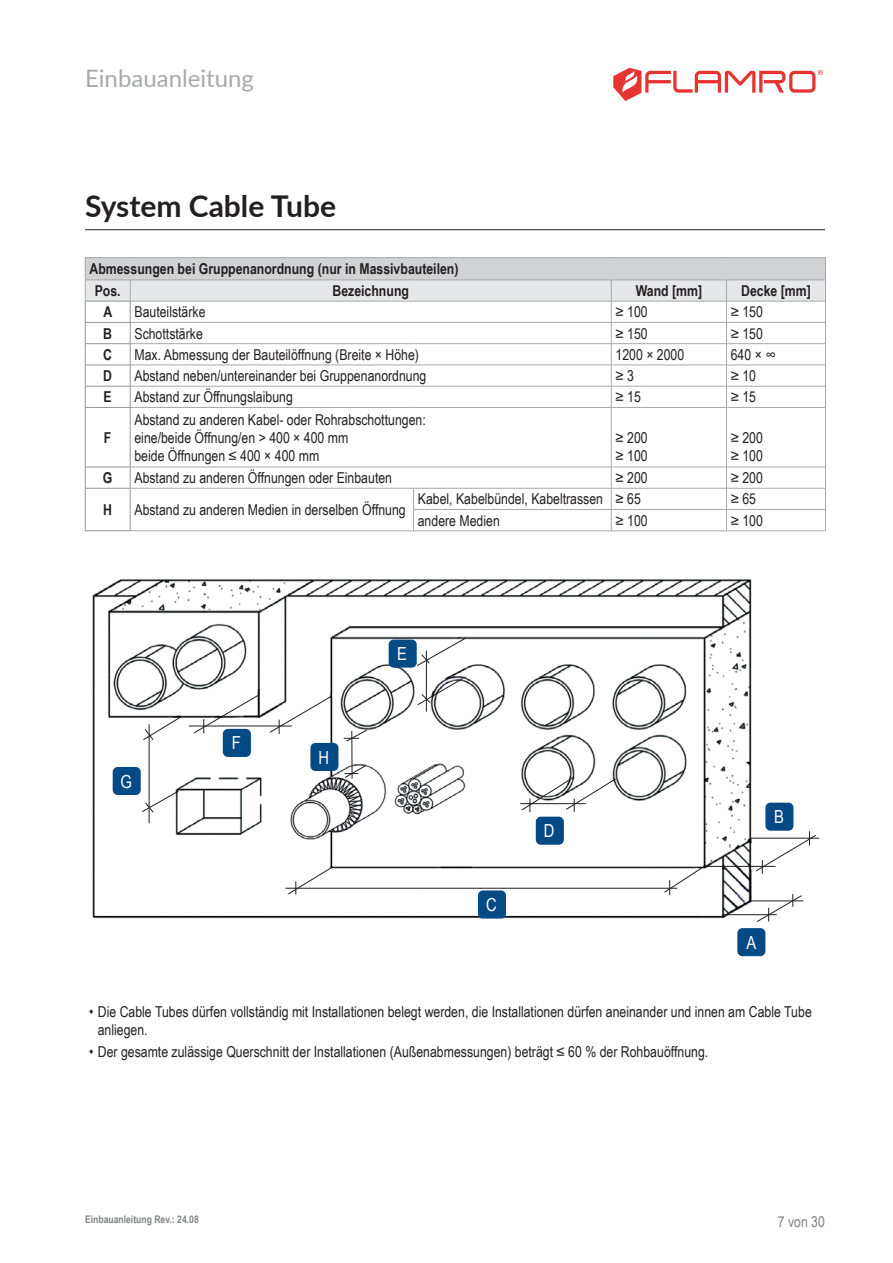
<style>
.page{position:relative;width:893px;height:1263px;background:#fff}
.page>*{position:absolute;margin:0;border:0;box-sizing:border-box;transform-origin:0 0}
.t1{font:700 30px "Lato";color:#231f20}
.t2{font:24px "Lato";color:#a8a9ad}
.p___Positionsmarker{font:18px "Arial Narrow";color:#fff}
.p___Tabellentext_links{font:15px/18px "Arial Narrow";color:#231f20}
.p___Tabelle_Kopf_links{font:700 15px "Arial Narrow";color:#231f20}
.p___Tabelle_Kopf_mitte{font:700 15px "Arial Narrow";color:#231f20}
.t3{font:15px "Arial Narrow";color:#808285}
.t4{font:700 10.5px "Arial Narrow";color:#808285}
</style>
<div class="page">
<hr style="left:85px;top:229px;width:740px;height:1px;background:#231f20">
<hr style="left:130px;top:407px;width:284px;height:1px;background:#a8a9ad">
<hr style="left:414px;top:407px;width:197px;height:1px;background:#a8a9ad">
<hr style="left:130px;top:467px;width:284px;height:1px;background:#a8a9ad">
<hr style="left:414px;top:467px;width:197px;height:1px;background:#a8a9ad">
<hr style="left:414px;top:488px;width:197px;height:1px;background:#a8a9ad">
<hr style="left:85px;top:407px;width:45px;height:1px;background:#939598">
<hr style="left:85px;top:467px;width:45px;height:1px;background:#939598">
<hr style="left:85px;top:488px;width:45px;height:1px;background:#939598">
<hr style="left:726px;top:408px;width:1px;height:59px;background:#a8a9ad">
<hr style="left:611px;top:488px;width:115px;height:1px;background:#a8a9ad">
<hr style="left:726px;top:488px;width:100px;height:1px;background:#a8a9ad">
<hr style="left:611px;top:509px;width:115px;height:1px;background:#a8a9ad">
<hr style="left:726px;top:509px;width:100px;height:1px;background:#a8a9ad">
<svg style="left:726px;top:468px;width:1px;height:62px"></svg>
<hr style="left:413px;top:509px;width:198px;height:1px;background:#a8a9ad">
<hr style="left:414px;top:530px;width:197px;height:1px;background:#a8a9ad">
<hr style="left:85px;top:408px;width:1px;height:59px;background:#939598">
<hr style="left:130px;top:408px;width:1px;height:59px;background:#939598">
<svg style="left:85px;top:467px;width:1px;height:63px"></svg>
<hr style="left:85px;top:530px;width:45px;height:1px;background:#939598">
<hr style="left:130px;top:488px;width:284px;height:1px;background:#a8a9ad">
<svg style="left:413px;top:488px;width:1px;height:42px"></svg>
<hr style="left:130px;top:530px;width:284px;height:1px;background:#a8a9ad">
<svg style="left:130px;top:468px;width:1px;height:62px"></svg>
<hr style="left:611px;top:408px;width:1px;height:59px;background:#a8a9ad">
<hr style="left:825px;top:408px;width:1px;height:59px;background:#a8a9ad">
<hr style="left:611px;top:407px;width:115px;height:1px;background:#a8a9ad">
<hr style="left:726px;top:407px;width:100px;height:1px;background:#a8a9ad">
<hr style="left:611px;top:467px;width:115px;height:1px;background:#a8a9ad">
<hr style="left:726px;top:467px;width:100px;height:1px;background:#a8a9ad">
<svg style="left:611px;top:467px;width:1px;height:63px"></svg>
<svg style="left:825px;top:467px;width:1px;height:63px"></svg>
<hr style="left:611px;top:530px;width:115px;height:1px;background:#a8a9ad">
<hr style="left:726px;top:530px;width:100px;height:1px;background:#a8a9ad">
<hr style="left:85px;top:257px;width:45px;height:1px;background:#a8a9ad">
<hr style="left:130px;top:257px;width:284px;height:1px;background:#a8a9ad">
<hr style="left:414px;top:257px;width:197px;height:1px;background:#a8a9ad">
<hr style="left:611px;top:257px;width:115px;height:1px;background:#a8a9ad">
<hr style="left:726px;top:257px;width:100px;height:1px;background:#a8a9ad">
<svg style="left:85px;top:258px;width:741px;height:149px"></svg>
<hr style="left:85px;top:280px;width:45px;height:1px;background:#a8a9ad">
<hr style="left:130px;top:280px;width:284px;height:1px;background:#a8a9ad">
<hr style="left:414px;top:280px;width:197px;height:1px;background:#a8a9ad">
<hr style="left:611px;top:280px;width:115px;height:1px;background:#a8a9ad">
<hr style="left:726px;top:280px;width:100px;height:1px;background:#a8a9ad">
<img style="left:92px;top:579px;width:728px;height:340px">
<hr style="left:189px;top:725px;width:103px;height:1px;background:#231f20">
<svg style="left:269px;top:695px;width:64px;height:39px"></svg>
<svg style="left:193px;top:693px;width:68px;height:41px"></svg>
<hr style="left:149px;top:724px;width:1px;height:99px;background:#231f20">
<svg style="left:141px;top:790px;width:38px;height:23px"></svg>
<svg style="left:142px;top:715px;width:41px;height:26px"></svg>
<hr style="left:426px;top:651px;width:1px;height:61px;background:#231f20">
<svg style="left:416px;top:637px;width:50px;height:30px"></svg>
<svg style="left:417px;top:677px;width:47px;height:29px"></svg>
<hr style="left:520px;top:803px;width:66px;height:1px;background:#231f20">
<svg style="left:521px;top:776px;width:96px;height:36px"></svg>
<svg style="left:663px;top:865px;width:42px;height:30px"></svg>
<svg style="left:287px;top:866px;width:47px;height:29px"></svg>
<hr style="left:285px;top:888px;width:392px;height:1px;background:#231f20">
<hr style="left:704px;top:866px;width:71px;height:1px;background:#231f20">
<hr style="left:750px;top:838px;width:69px;height:1px;background:#231f20">
<svg style="left:755px;top:831px;width:62px;height:43px"></svg>
<hr style="left:722px;top:914px;width:55px;height:1px;background:#231f20">
<hr style="left:750px;top:900px;width:53px;height:1px;background:#231f20">
<svg style="left:756px;top:894px;width:47px;height:28px"></svg>
<hr style="left:351px;top:731px;width:1px;height:48px;background:#231f20">
<svg style="left:344px;top:764px;width:23px;height:15px"></svg>
<svg style="left:344px;top:729px;width:24px;height:13px"></svg>
<div style="left:737px;top:928px;width:28px;height:28px;background:#054985;border-radius:5px"></div>
<div style="left:765px;top:803px;width:28px;height:28px;background:#054985;border-radius:5px"></div>
<div style="left:478px;top:890px;width:28px;height:28px;background:#054985;border-radius:5px"></div>
<div style="left:536px;top:817px;width:28px;height:28px;background:#054985;border-radius:5px"></div>
<div style="left:389px;top:639px;width:28px;height:29px;background:#054985;border-radius:5px"></div>
<div style="left:223px;top:729px;width:28px;height:28px;background:#054985;border-radius:5px"></div>
<div style="left:113px;top:767px;width:28px;height:28px;background:#054985;border-radius:5px"></div>
<div style="left:310px;top:743px;width:28px;height:28px;background:#054985;border-radius:5px"></div>
<svg style="left:613px;top:68px;width:210px;height:33px"></svg>
<h2 class="t2" style="left:85px;top:61px;width:170px">Einbauanleitung</h2>
<h1 class="t1" style="left:85px;top:184px;width:252px">System Cable Tube</h1>
<p class="p___Tabelle_Kopf_links" style="left:89px;top:258px;width:371px">Abmessungen bei Gruppenanordnung (nur in Massivbauteilen)</p>
<p class="p___Tabelle_Kopf_mitte" style="left:95px;top:279px;width:27px">Pos.</p>
<p class="p___Tabelle_Kopf_mitte" style="left:332px;top:279px;width:78px">Bezeichnung</p>
<p class="p___Tabelle_Kopf_mitte" style="left:636px;top:279px;width:68px">Wand [mm]</p>
<p class="p___Tabelle_Kopf_mitte" style="left:741px;top:279px;width:71px">Decke [mm]</p>
<p class="p___Tabelle_Kopf_mitte" style="left:103px;top:301px;width:10px">A</p>
<p class="p___Tabellentext_links" style="left:134px;top:302px;width:73px">Bauteilstärke</p>
<p class="p___Tabellentext_links" style="left:615px;top:302px;width:34px">≥ 100</p>
<p class="p___Tabellentext_links" style="left:731px;top:302px;width:34px">≥ 150</p>
<p class="p___Tabelle_Kopf_mitte" style="left:103px;top:322px;width:10px">B</p>
<p class="p___Tabellentext_links" style="left:134px;top:324px;width:70px">Schottstärke</p>
<p class="p___Tabellentext_links" style="left:615px;top:324px;width:34px">≥ 150</p>
<p class="p___Tabellentext_links" style="left:731px;top:324px;width:34px">≥ 150</p>
<p class="p___Tabelle_Kopf_mitte" style="left:103px;top:343px;width:10px">C</p>
<p class="p___Tabellentext_links" style="left:134px;top:345px;width:286px">Max. Abmessung der Bauteilöffnung (Breite × Höhe)</p>
<p class="p___Tabellentext_links" style="left:615px;top:345px;width:70px">1200 × 2000</p>
<p class="p___Tabellentext_links" style="left:731px;top:345px;width:47px">640 × ∞</p>
<p class="p___Tabelle_Kopf_mitte" style="left:103px;top:364px;width:10px">D</p>
<p class="p___Tabellentext_links" style="left:134px;top:366px;width:294px">Abstand neben/untereinander bei Gruppenanordnung</p>
<p class="p___Tabellentext_links" style="left:615px;top:366px;width:20px">≥ 3</p>
<p class="p___Tabellentext_links" style="left:731px;top:366px;width:27px">≥ 10</p>
<p class="p___Tabelle_Kopf_mitte" style="left:104px;top:386px;width:10px">E</p>
<p class="p___Tabellentext_links" style="left:134px;top:387px;width:160px">Abstand zur Öffnungslaibung</p>
<p class="p___Tabellentext_links" style="left:615px;top:387px;width:27px">≥ 15</p>
<p class="p___Tabellentext_links" style="left:731px;top:387px;width:27px">≥ 15</p>
<p class="p___Tabelle_Kopf_mitte" style="left:104px;top:426px;width:9px">F</p>
<p class="p___Tabellentext_links" style="left:134px;top:410px;width:293px">Abstand zu anderen Kabel- oder Rohrabschottungen:</p>
<p class="p___Tabellentext_links" style="left:134px;top:428px;width:215px">eine/beide Öffnung/en &gt; 400 × 400 mm beide Öffnungen ≤ 400 × 400 mm</p>
<p class="p___Tabellentext_links" style="left:615px;top:428px;width:34px">≥ 200 ≥ 100</p>
<p class="p___Tabellentext_links" style="left:731px;top:428px;width:34px">≥ 200 ≥ 100</p>
<p class="p___Tabelle_Kopf_mitte" style="left:103px;top:466px;width:11px">G</p>
<p class="p___Tabellentext_links" style="left:134px;top:468px;width:259px">Abstand zu anderen Öffnungen oder Einbauten</p>
<p class="p___Tabellentext_links" style="left:615px;top:468px;width:34px">≥ 200</p>
<p class="p___Tabellentext_links" style="left:731px;top:468px;width:34px">≥ 200</p>
<p class="p___Tabelle_Kopf_mitte" style="left:103px;top:498px;width:10px">H</p>
<p class="p___Tabellentext_links" style="left:134px;top:500px;width:273px">Abstand zu anderen Medien in derselben Öffnung</p>
<p class="p___Tabellentext_links" style="left:418px;top:489px;width:187px">Kabel, Kabelbündel, Kabeltrassen</p>
<p class="p___Tabellentext_links" style="left:615px;top:489px;width:27px">≥ 65</p>
<p class="p___Tabellentext_links" style="left:731px;top:489px;width:27px">≥ 65</p>
<p class="p___Tabellentext_links" style="left:418px;top:511px;width:84px">andere Medien</p>
<p class="p___Tabellentext_links" style="left:615px;top:511px;width:34px">≥ 100</p>
<p class="p___Tabellentext_links" style="left:731px;top:511px;width:34px">≥ 100</p>
<p class="p___Positionsmarker" style="left:120px;top:768px;width:13px">G</p>
<p class="p___Positionsmarker" style="left:232px;top:730px;width:11px">F</p>
<p class="p___Positionsmarker" style="left:319px;top:744px;width:12px">H</p>
<p class="p___Positionsmarker" style="left:397px;top:641px;width:11px">E</p>
<p class="p___Positionsmarker" style="left:486px;top:891px;width:12px">C</p>
<p class="p___Positionsmarker" style="left:544px;top:818px;width:12px">D</p>
<p class="p___Positionsmarker" style="left:774px;top:804px;width:11px">B</p>
<p class="p___Positionsmarker" style="left:746px;top:929px;width:11px">A</p>
<p class="p___Tabellentext_links" style="left:98px;top:1002px;width:715px;text-indent:-9px">• Die Cable Tubes dürfen vollständig mit Installationen belegt werden, die Installationen dürfen aneinander und innen am Cable Tube anliegen.</p>
<p class="p___Tabellentext_links" style="left:89px;top:1042px;width:620px">• Der gesamte zulässige Querschnitt der Installationen (Außenabmessungen) beträgt ≤ 60 % der Rohbauöffnung.</p>
<p class="t4" style="left:85px;top:1212px;width:115px">Einbauanleitung Rev.: 24.08</p>
<p class="t3" style="left:778px;top:1210px;width:49px">7 von 30</p>
</div>
